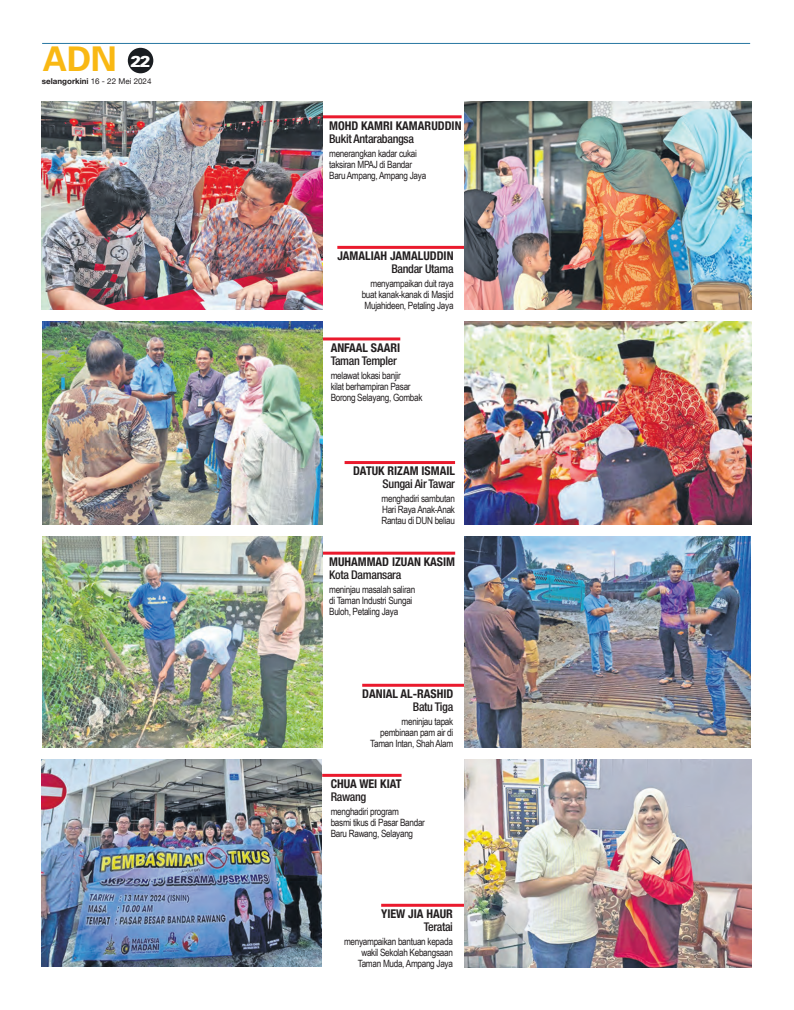
<style>
.page{position:relative;width:794px;height:1010px;background:#fff}
.page>*{position:absolute;margin:0;border:0;box-sizing:border-box;transform-origin:0 0}
.t1{font:700 34px "Univers LT Std";color:#f9b813}
.t2{font:900 16px "Univers";color:#fff}
.Adn_Album2{font:500 condensed 12px "Helvetica Neue LT Std";letter-spacing:-.025em;color:#231f20}
.Adn_Album_kiri{font:700 condensed 12px "Helvetica Neue";color:#231f20}
.Adn_Album_kanan{font:700 condensed 12px "Helvetica Neue";color:#231f20}
.Adun{font:10px/11px "Arial Narrow";letter-spacing:-.03em;color:#231f20;text-align:right}
.t3{font:700 8px "Helvetica Neue";color:#231f20}
.s1{font-weight:400}
</style>
<div class="page">
<hr style="left:322px;top:337px;width:78px;height:3px;background:#ea1a2d">
<hr style="left:42px;top:43px;width:708px;height:1px;background:#2877a2">
<div style="left:128px;top:48px;width:25px;height:25px;background:#1a1d21;border-radius:50%"></div>
<hr style="left:321px;top:115px;width:140px;height:3px;background:#ea1a2d">
<hr style="left:362px;top:683px;width:103px;height:3px;background:#ea1a2d">
<hr style="left:322px;top:773px;width:79px;height:3px;background:#ea1a2d">
<hr style="left:321px;top:551px;width:134px;height:3px;background:#ea1a2d">
<hr style="left:381px;top:903px;width:83px;height:3px;background:#ea1a2d">
<hr style="left:344px;top:461px;width:111px;height:3px;background:#ea1a2d">
<hr style="left:337px;top:246px;width:128px;height:3px;background:#ea1a2d">
<img style="left:41px;top:101px;width:281px;height:209px">
<img style="left:465px;top:536px;width:286px;height:211px">
<img style="left:42px;top:759px;width:280px;height:207px">
<img style="left:42px;top:536px;width:280px;height:211px">
<img style="left:465px;top:759px;width:286px;height:208px">
<img style="left:465px;top:321px;width:286px;height:203px">
<img style="left:43px;top:321px;width:279px;height:203px">
<img style="left:465px;top:101px;width:286px;height:209px">
<p class="t1" style="left:43px;top:39px;width:76px">ADN</p>
<p class="t2" style="left:130px;top:50px;width:22px">22</p>
<p class="t3" style="left:42px;top:75px;width:111px">selangorkini <span class="s1">16 - 22 Mei 2024</span></p>
<p class="Adn_Album_kiri" style="left:329px;top:115px;width:134px">MOHD KAMRI KAMARUDDIN</p>
<p class="Adn_Album2" style="left:329px;top:131px;width:86px">Bukit Antarabangsa</p>
<p class="Adun" style="left:329px;top:147px;width:89px">menerangkan kadar cukai</p>
<p class="Adun" style="left:329px;top:158px;width:85px">taksiran MPAJ di Bandar</p>
<p class="Adun" style="left:329px;top:169px;width:99px">Baru Ampang, Ampang Jaya</p>
<p class="Adn_Album_kanan" style="left:337px;top:246px;width:118px">JAMALIAH JAMALUDDIN</p>
<p class="Adn_Album2" style="left:391px;top:262px;width:64px">Bandar Utama</p>
<p class="Adun" style="left:370px;top:277px;width:85px">menyampaikan duit raya</p>
<p class="Adun" style="left:362px;top:288px;width:93px">buat kanak-kanak di Masjid</p>
<p class="Adun" style="left:364px;top:299px;width:90px">Mujahideen, Petaling Jaya</p>
<p class="Adn_Album_kiri" style="left:331px;top:337px;width:71px">ANFAAL SAARI</p>
<p class="Adn_Album2" style="left:331px;top:353px;width:68px">Taman Templer</p>
<p class="Adun" style="left:331px;top:369px;width:72px">melawat lokasi banjir</p>
<p class="Adun" style="left:331px;top:380px;width:81px">kilat berhampiran Pasar</p>
<p class="Adun" style="left:331px;top:391px;width:93px">Borong Selayang, Gombak</p>
<p class="Adn_Album_kiri" style="left:353px;top:461px;width:103px">DATUK RIZAM ISMAIL</p>
<p class="Adn_Album2" style="left:382px;top:477px;width:74px">Sungai Air Tawar</p>
<p class="Adun" style="left:381px;top:492px;width:75px">menghadiri sambutan</p>
<p class="Adun" style="left:382px;top:503px;width:74px">Hari Raya Anak-Anak</p>
<p class="Adun" style="left:381px;top:514px;width:75px">Rantau di DUN beliau</p>
<p class="Adn_Album_kiri" style="left:329px;top:551px;width:127px">MUHAMMAD IZUAN KASIM</p>
<p class="Adn_Album2" style="left:329px;top:567px;width:74px">Kota Damansara</p>
<p class="Adun" style="left:329px;top:583px;width:88px">meninjau masalah saliran</p>
<p class="Adun" style="left:329px;top:594px;width:85px">di Taman Industri Sungai</p>
<p class="Adun" style="left:329px;top:605px;width:71px">Buloh, Petaling Jaya</p>
<p class="Adn_Album_kanan" style="left:362px;top:683px;width:93px">DANIAL AL-RASHID</p>
<p class="Adn_Album2" style="left:413px;top:699px;width:42px">Batu Tiga</p>
<p class="Adun" style="left:401px;top:715px;width:53px">meninjau tapak</p>
<p class="Adun" style="left:380px;top:726px;width:75px">pembinaan pam air di</p>
<p class="Adun" style="left:370px;top:737px;width:85px">Taman Intan, Shah Alam</p>
<p class="Adn_Album_kiri" style="left:331px;top:773px;width:72px">CHUA WEI KIAT</p>
<p class="Adn_Album2" style="left:331px;top:789px;width:37px">Rawang</p>
<p class="Adun" style="left:331px;top:805px;width:70px">menghadiri program</p>
<p class="Adun" style="left:331px;top:816px;width:96px">basmi tikus di Pasar Bandar</p>
<p class="Adun" style="left:331px;top:827px;width:84px">Baru Rawang, Selayang</p>
<p class="Adn_Album_kanan" style="left:381px;top:903px;width:73px">YIEW JIA HAUR</p>
<p class="Adn_Album2" style="left:424px;top:919px;width:31px">Teratai</p>
<p class="Adun" style="left:344px;top:935px;width:110px">menyampaikan bantuan kepada wakil Sekolah Kebangsaan</p>
<p class="Adun" style="left:358px;top:957px;width:97px">Taman Muda, Ampang Jaya</p>
</div>
